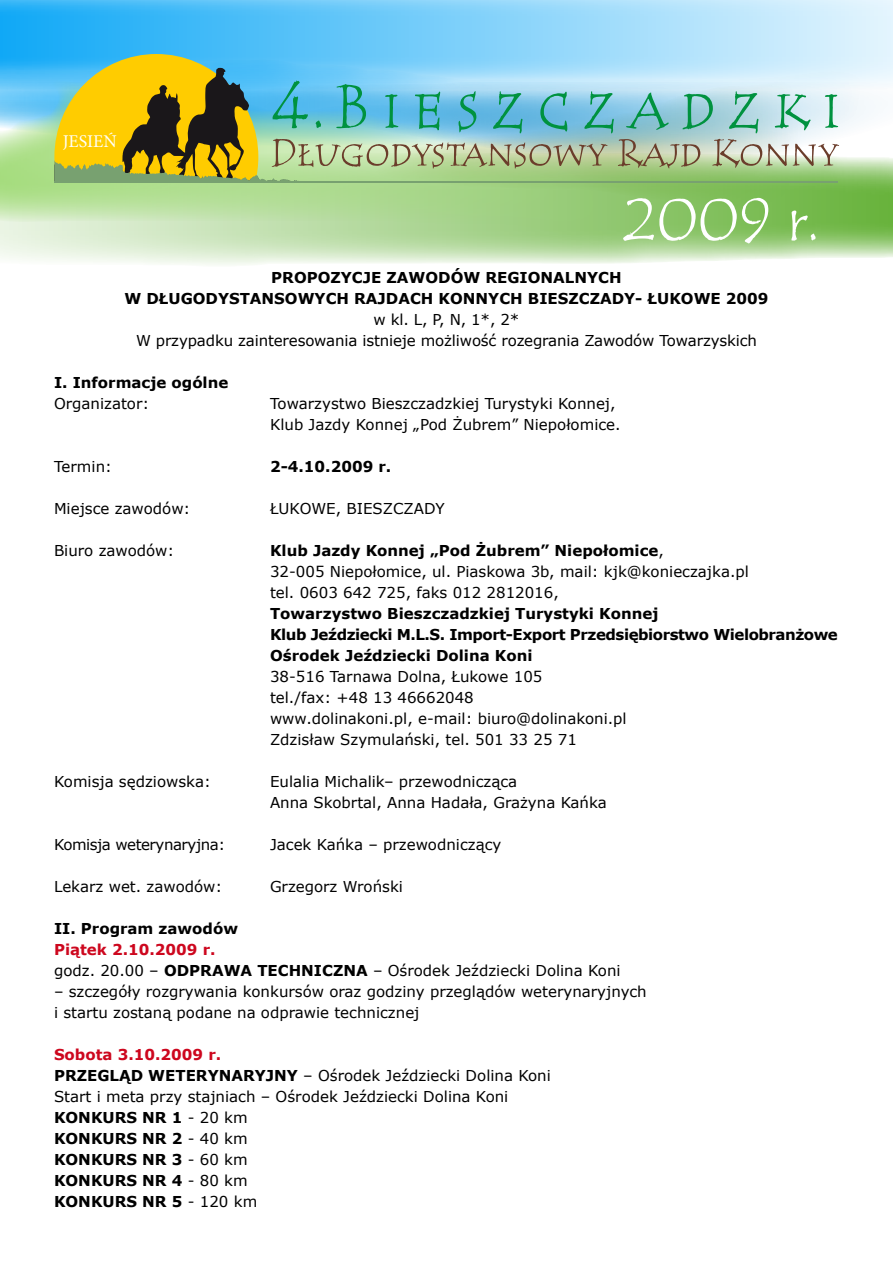
<style>
.page{position:relative;width:893px;height:1263px;background:#fff}
.page>*{position:absolute;margin:0;border:0;box-sizing:border-box;transform-origin:0 0}
.t1{font:61.95px "Tempus San PL";color:#fff}
.t2{font:18px "Minion Pro";color:#fffef6}
.t3{font:15px/21px "Verdana";color:#000}
.t4{font:700 15px/21px "Verdana";color:#000;text-align:center}
.t5{font:15px "Verdana";letter-spacing:-.03em;color:#000}
.s1{font-weight:700}
.s2{font-weight:700;color:#cd071e}
</style>
<div class="page">
<svg style="left:0;top:0;width:893px;height:82px;background:#7ed0f9"></svg>
<svg style="left:0;top:157px;width:893px;height:108px;background:#b4d99e"></svg>
<svg style="left:839px;top:82px;width:54px;height:64px"></svg>
<svg style="left:0;top:69px;width:651px;height:167px;background:#abd99d"></svg>
<img style="left:54px;top:54px;width:785px;height:129px">
<p class="t2" style="left:63px;top:129px;width:56px">JESIEŃ</p>
<h1 class="t1" style="left:622px;top:181px;width:200px">2009 r.</h1>
<p class="t4" style="left:124px;top:267px;width:646px">PROPOZYCJE ZAWODÓW REGIONALNYCH<br>W DŁUGODYSTANSOWYCH RAJDACH KONNYCH BIESZCZADY- ŁUKOWE 2009</p>
<p class="t3" style="left:136px;top:309px;width:622px;text-align:center">w kl. L, P, N, 1*, 2*<br>W przypadku zainteresowania istnieje możliwość rozegrania Zawodów Towarzyskich</p>
<p class="t4" style="left:54px;top:372px;width:176px">I. Informacje ogólne</p>
<p class="t3" style="left:54px;top:393px;width:97px">Organizator:</p>
<p class="t3" style="left:270px;top:393px;width:352px">Towarzystwo Bieszczadzkiej Turystyki Konnej,<br>Klub Jazdy Konnej „Pod Żubrem” Niepołomice.</p>
<p class="t3" style="left:54px;top:456px;width:59px">Termin:</p>
<p class="t4" style="left:270px;top:456px;width:123px">2-4.10.2009 r.</p>
<p class="t3" style="left:54px;top:498px;width:138px">Miejsce zawodów:</p>
<p class="t3" style="left:270px;top:498px;width:176px">ŁUKOWE, BIESZCZADY</p>
<p class="t3" style="left:54px;top:540px;width:122px">Biuro zawodów:</p>
<p class="t3" style="left:270px;top:540px;width:480px"><span class="s1">Klub Jazdy Konnej „Pod Żubrem” Niepołomice</span>,<br>32-005 Niepołomice, ul. Piaskowa 3b, mail: kjk@konieczajka.pl tel. 0603 642 725, faks 012 2812016,</p>
<p class="t4" style="left:270px;top:603px;width:569px;text-align:left">Towarzystwo Bieszczadzkiej Turystyki Konnej<br>Klub Jeździecki M.L.S. Import-Export Przedsiębiorstwo Wielobranżowe<br>Ośrodek Jeździecki Dolina Koni</p>
<p class="t3" style="left:270px;top:666px;width:358px">38-516 Tarnawa Dolna, Łukowe 105<br>tel./fax: +48 13 46662048<br>www.dolinakoni.pl, e-mail: biuro@dolinakoni.pl Zdzisław Szymulański, tel. 501 33 25 71</p>
<p class="t3" style="left:54px;top:771px;width:158px">Komisja sędziowska:</p>
<p class="t3" style="left:270px;top:771px;width:338px">Eulalia Michalik– przewodnicząca<br>Anna Skobrtal, Anna Hadała, Grażyna Kańka</p>
<p class="t5" style="left:54px;top:835px;width:173px">Komisja weterynaryjna:</p>
<p class="t3" style="left:270px;top:834px;width:233px">Jacek Kańka – przewodniczący</p>
<p class="t3" style="left:54px;top:876px;width:170px">Lekarz wet. zawodów:</p>
<p class="t3" style="left:270px;top:876px;width:134px">Grzegorz Wroński</p>
<p class="t4" style="left:54px;top:918px;width:186px">II. Program zawodów</p>
<p class="t3" style="left:54px;top:939px;width:568px"><span class="s2">Piątek 2.10.2009 r.<br></span>godz. 20.00 – <span class="s1">ODPRAWA TECHNICZNA</span> – Ośrodek Jeździecki Dolina Koni</p>
<p class="t3" style="left:54px;top:981px;width:594px">– szczegóły rozgrywania konkursów oraz godziny przeglądów weterynaryjnych i startu zostaną podane na odprawie technicznej</p>
<p class="t3" style="left:54px;top:1044px;width:498px"><span class="s2">Sobota 3.10.2009 r.<br></span><span class="s1">PRZEGLĄD WETERYNARYJNY</span> – Ośrodek Jeździecki Dolina Koni<br>Start i meta przy stajniach – Ośrodek Jeździecki Dolina Koni<br><span class="s1">KONKURS NR 1</span> - 20 km<br><span class="s1">KONKURS NR 2</span> - 40 km<br><span class="s1">KONKURS NR 3</span> - 60 km<br><span class="s1">KONKURS NR 4</span> - 80 km<br><span class="s1">KONKURS NR 5</span> - 120 km</p>
</div>
